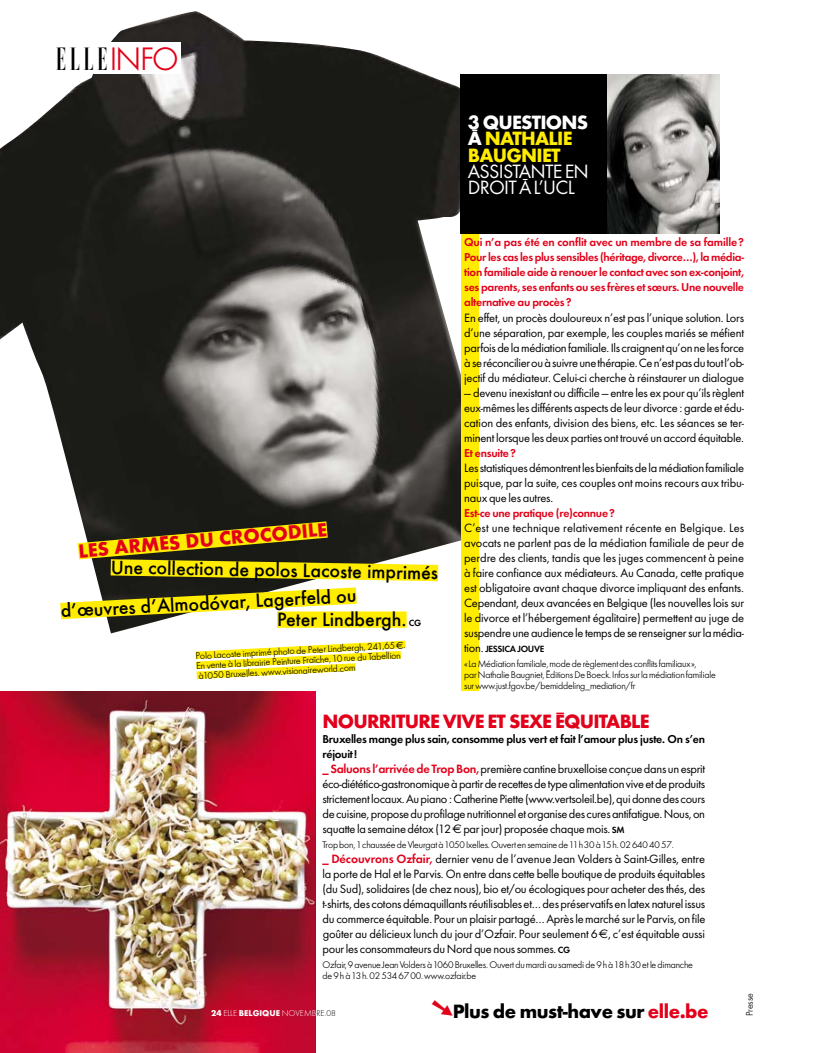
<style>
.page{position:relative;width:815px;height:1053px;background:#fff}
.page>*{position:absolute;margin:0;border:0;box-sizing:border-box;transform-origin:0 0}
.t1{font:28.75px "Ellelogo";color:#000}
.t2{font:500 20px "Elle Gabor";color:#000}
.t3{font:700 20px "Elle Gabor";letter-spacing:-.04em;color:#e2001a}
.t4{font:700 20px/16.2px "Elle Gabor";letter-spacing:-.04em;color:#ffec00}
.t5{font:700 20px "Elle Gabor";letter-spacing:-.025em;color:#000}
.t6{font:20px/16.2px "Elle Gabor";letter-spacing:-.035em;color:#fff}
.t7{font:12.5px/15px "Elle Gabor";letter-spacing:-.02em;color:#000;text-align:justify}
.t8{font:600 11.88px/15px "Elle Gabor";letter-spacing:-.025em;color:#e2001a;text-align:justify}
.t9{font:600 11.88px/15px "Elle Gabor";letter-spacing:-.025em;color:#000}
.t10{font:10px/11.2px "Elle Gabor Text";letter-spacing:-.02em;color:#000}
.t11{font:600 9.38px "Elle Gabor";letter-spacing:-.03em;color:#000}
.t12{font:700 8.75px "Elle Gabor";color:#fff}
.s1{font-family:"Elle Gabor Text";font-size:33.75px;color:#e2001a}
.s2{font-weight:600;font-size:9.38px}
.s3{font-family:"Euro Sans"}
.s4{color:#fff}
.s5{font-weight:600;color:#e2001a}
.s6{font-weight:300}
.s7{font-weight:300;color:#000}
.s8{color:#e2001a}
</style>
<div class="page">
<img style="left:0;top:11px;width:480px;height:622px">
<div style="left:478px;top:439px;width:108px;height:142px;background:#fff"></div>
<div style="left:461px;top:74px;width:17px;height:617px;background:#ffec00"></div>
<div style="left:461px;top:74px;width:167px;height:160px;background:#000"></div>
<img style="left:608px;top:74px;width:111px;height:160px">
<div style="left:53px;top:43px;width:128px;height:31px;background:#fff"></div>
<img style="left:0;top:691px;width:315px;height:361px">
<svg style="left:195px;top:640px;width:211px;height:40px"></svg>
<svg style="left:44px;top:512px;width:411px;height:116px"></svg>
<div style="left:277px;top:611px;width:130px;height:16px;background:#ffec00"></div>
<h1 class="t1" style="left:55px;top:43px;width:126px">elle<span class="s1">INFO</span></h1>
<h2 class="t3" style="left:77px;top:539px;width:251px;rotate:-5deg">L ES ARMES DU CROCODIL E</h2>
<h2 class="t2" style="left:111px;top:555px;width:329px;rotate:1deg">Une collection de polos Lacoste imprimés</h2>
<h2 class="t2" style="left:60px;top:599px;width:298px;rotate:-3deg">d’œuvres d’Almodóvar, Lagerfeld ou</h2>
<h2 class="t2" style="left:277px;top:607px;width:139px">Peter Lindbergh. <span class="s2">CG</span></h2>
<p class="t10" style="left:195px;top:651px;width:211px;line-height:10px;rotate:-3deg">Polo Lacoste imprimé photo de Peter Lindbergh, 241,65<span class="s3">e</span>.<br>En vente à la librairie Peinture Fraîche, 10 rue du Tabellion à1050 Bruxelles. www.visionaireworld.com</p>
<h2 class="t4" style="left:468px;top:114px;width:122px"><span class="s4">3 QUESTIONS<br>À</span> NATHALIE<br>BAUGNIET</h2>
<h2 class="t6" style="left:468px;top:163px;width:21px">Assis</h2>
<h2 class="t6" style="left:468px;top:163px;width:123px;text-indent:45px">tantee n droit àl’ucl</h2>
<p class="t8" style="left:464px;top:235px;width:282px">Qui n’a pas été en conflit avec un membre de sa famille?<br>Pour les cas les plus sensibles (héritage, divorce…), la média&shy;tion familiale aide à renouer le contact avec son ex-conjoint, ses parents, ses enfants ou ses frères et sœurs. U ne nouvelle alternative au procès?</p>
<p class="t7" style="left:464px;top:310px;width:281px">En effet, un procès douloureux n’est pas l’unique solution. Lors d’une séparation, par exemple, les couples mariés se méfient parfoisdelamédiationfamiliale.Ils craignentqu’onnelesforce àseréconcilierouàsuivreunethérapie.Cen’estpasdutoutl’ob&shy;jectif du médiateur. Celui-ci cherche à réinstaurer un dialogue</p>
<p class="t7" style="left:464px;top:385px;width:281px">— devenu inexistant ou difficile — entre les ex pour qu’ils règlent eux-mêmesles différentsaspects de leurdivorce :garde et édu&shy;cation des enfants, division des biens, etc. Les séances se ter&shy;minent lorsque les deux parties ont trouvé un accord équitable.</p>
<p class="t8" style="left:464px;top:445px;width:53px">Et ensuite?</p>
<p class="t7" style="left:464px;top:460px;width:281px">Lesstatistiquesdémontrentlesbienfaitsdelamédiationfamiliale puisque, par la suite, ces couples ont moins recours aux tribu&shy;naux que les autres.</p>
<p class="t8" style="left:464px;top:505px;width:152px">Est-ce une pratique (re)connue?</p>
<p class="t7" style="left:464px;top:520px;width:281px">C’est une technique relativement récente en Belgique. Les avocats ne parlent pas de la médiation familiale de peur de perdre des clients, tandis que les juges commencent à peine à faire confiance aux médiateurs. Au Canada, cette pratique est obligatoire avant chaque divorce impliquant des enfants.<br>Cependant, deux avancées en Belgique (les nouvelles lois sur le divorce et l’hébergement égalitaire) permettent au juge de suspendreuneaudienceletempsdeserenseignersurlamédia&shy;tion. <span class="s2">Jessi</span></p>
<p class="t11" style="left:505px;top:643px;width:36px">ca Jouve</p>
<p class="t10" style="left:464px;top:657px;width:253px">«La Médiation familiale, mode de règlement des conflits familiaux»,<br>par Nathalie Baugniet, Èditions De Boeck. Infos sur la médiation familiale sur www.just.fgov.be/bemiddeling_mediation/fr</p>
<h2 class="t3" style="left:322px;top:709px;width:329px">NOURRITURE VIVE ET SEXE ÉQUITABLE</h2>
<p class="t9" style="left:322px;top:731px;width:384px">Bruxelles mange plus sain, consomme plus vert et fait l’amour plus juste. On s’en réjouit!</p>
<p class="t7" style="left:322px;top:761px;width:384px"><span class="s5">_ Saluons l’arrivée de Trop Bon,</span>premièrecantinebruxelloiseconçuedansunesprit éco-diétético-gastronomiqueàpartirderecettesdetypealimentationviveetdeproduits strictement locaux.Aupiano :CatherinePiette(www.vertsoleil.be),quidonnedescours decuisine,proposeduprofilagenutritionneletorganisedescuresantifatigue. Nous,on squatte lasemainedétox (12 <span class="s3">€</span>parjour)proposée chaquemois. <span class="s2">SM</span></p>
<p class="t10" style="left:322px;top:838px;width:353px">Trop bon, 1 chaussée de Vleurgat à 1050 Ixelles. Ouvert en semaine de 11h30 à 15h. 02 640 40 57.</p>
<p class="t7" style="left:322px;top:851px;width:384px"><span class="s5">_ Découvrons Ozfair,</span> dernier venu de l’avenue Jean Volders à Saint-Gilles, entre la porte de Hal et le Parvis. On entre dans cette belle boutique de produits équitables (du Sud), solidaires (de chez nous), bio et/ou écologiques pour acheter des thés, des t-shirts,des cotonsdémaquillantsréutilisableset…despréservatifsen latex naturel issus du commerce équitable. Pour unplaisirpartagé…Aprèslemarché surle Parvis,on file goûter au délicieux lunch du jour d’Ozfair. Pour seulement 6 <span class="s3">€</span>, c’est équitable aussi pourles consommateursdu Nordque noussommes. <span class="s2">CG</span></p>
<p class="t10" style="left:322px;top:958px;width:372px">Ozfair, 9 avenue Jean Volders à 1060 Bruxelles. Ouvert du mardi au samedi de 9h à 18h30 et le dimanche de 9h à 13h. 02 534 67 00. www.ozfair.be</p>
<p class="t12" style="left:211px;top:1008px;width:126px">24 <span class="s6">ELLE</span> BELGIQUE <span class="s6">NOVEMB</span><span class="s7">RE.08</span></p>
<h2 class="t5" style="left:431px;top:998px;width:279px"><span class="s8">➘</span>PLUS DE MUST-HAVE SUR <span class="s8">ELLE.BE</span></h2>
<p class="t10" style="left:744px;top:1016px;width:25px;rotate:-90deg">Presse</p>
</div>
